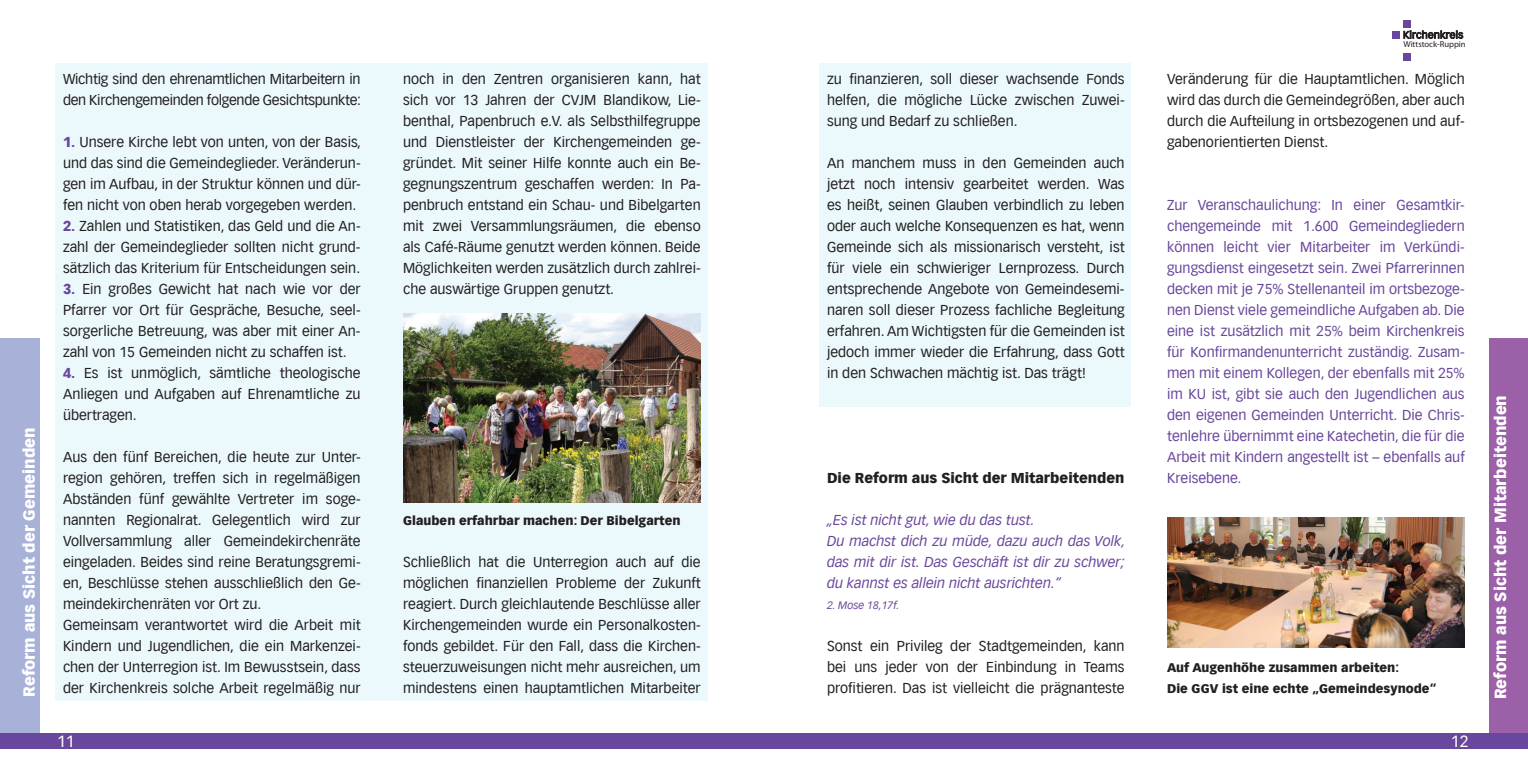
<style>
.page{position:relative;width:1528px;height:764px;background:#fff}
.page>*{position:absolute;margin:0;border:0;box-sizing:border-box;transform-origin:0 0}
.t1{font:900 15.75px "Vectora LH";color:#fff}
.t2{font:15.75px "Vectora LH";color:#fff}
.t3{font:14px/21px "Vectora LH";color:#231f20;text-align:justify}
.t4{font:14px/21px "Vectora LH";color:#69479c;text-align:justify}
.t5{font:italic 14px/21px "Vectora LH";color:#69479c}
.t6{font:14px/21px "Vectora LH";letter-spacing:-.02em;color:#231f20}
.t7{font:900 14px "Vectora LH";color:#231f20}
.t8{font:900 12.25px/21px "Vectora LH";color:#231f20}
.t9{font:italic 10.5px "Vectora LH";color:#69479c}
.t10{font:8.58px "Myriad Pro";color:#231f20}
.s1{font-weight:900;color:#69479c}
</style>
<div class="page">
<div style="left:56px;top:63px;width:652px;height:638px;background:#ebf8fc"></div>
<div style="left:0;top:338px;width:40px;height:398px;background:#a8b2d9"></div>
<img style="left:403px;top:313px;width:298px;height:189px">
<div style="left:0;top:734px;width:764px;height:15px;background:#69479c"></div>
<div style="left:1489px;top:338px;width:39px;height:398px;background:#9c60a8"></div>
<div style="left:819px;top:63px;width:312px;height:344px;background:#ebf8fc"></div>
<img style="left:1167px;top:517px;width:298px;height:130px">
<div style="left:764px;top:734px;width:764px;height:15px;background:#69479c"></div>
<div style="left:1393px;top:31px;width:7px;height:7px;background:#69479c"></div>
<div style="left:1403px;top:53px;width:8px;height:7px;background:#69479c"></div>
<div style="left:1403px;top:20px;width:8px;height:8px;background:#69479c"></div>
<svg style="left:1403px;top:30px;width:60px;height:9px"></svg>
<p class="t1" style="left:19px;top:697px;width:271px;rotate:-90deg">Reform aus Sicht der Gemeinden</p>
<p class="t6" style="left:63px;top:69px;width:300px">Wichtig sind den ehrenamtlichen Mitarbeitern in den Kirchengemeinden folgende Gesichtspunkte:</p>
<p class="t3" style="left:63px;top:132px;width:300px"><span class="s1">1.</span> Unsere Kirche lebt von unten, von der Basis, und das sind die Gemeindeglieder. Veränderun&shy;gen im Aufbau, in der Struktur können und dür&shy;fen nicht von oben herab vorgegeben werden.</p>
<p class="t3" style="left:63px;top:216px;width:299px"><span class="s1">2.</span> Zahlen und Statistiken, das Geld und die An&shy;zahl der Gemeindeglieder sollten nicht grund&shy;sätzlich das Kriterium für Entscheidungen sein.</p>
<p class="t3" style="left:63px;top:279px;width:299px"><span class="s1">3.</span> Ein großes Gewicht hat nach wie vor der Pfarrer vor Ort für Gespräche, Besuche, seel&shy;sorgerliche Betreuung, was aber mit einer An&shy;zahl von 15 Gemeinden nicht zu schaffen ist.</p>
<p class="t3" style="left:63px;top:363px;width:299px"><span class="s1">4.</span> Es ist unmöglich, sämtliche theologische Anliegen und Aufgaben auf Ehrenamtliche zu übertragen.</p>
<p class="t3" style="left:63px;top:447px;width:299px;text-align:left">Aus den fünf Bereichen, die heute zur Unter&shy;region gehören, treffen sich in regelmäßigen Abständen fünf gewählte Vertreter im soge&shy;nannten Regionalrat. Gelegentlich wird zur Vollversammlung aller Gemeindekirchenräte eingeladen. Beides sind reine Beratungsgremi&shy;en, Beschlüsse stehen ausschließlich den Ge&shy;meindekirchenräten vor Ort zu.<br>Gemeinsam verantwortet wird die Arbeit mit Kindern und Jugendlichen, die ein Markenzei&shy;chen der Unterregion ist. Im Bewusstsein, dass</p>
<p class="t3" style="left:63px;top:678px;width:299px">der Kirchenkreis solche Arbeit regelmäßig nur</p>
<p class="t2" style="left:57px;top:732px;width:19px">11</p>
<p class="t3" style="left:403px;top:69px;width:299px">noch in den Zentren organisieren kann, hat sich vor 13 Jahren der CVJM Blandikow, Lie&shy;benthal, Papenbruch e.V. als Selbsthilfegruppe und Dienstleister der Kirchengemeinden ge&shy;gründet. Mit seiner Hilfe konnte auch ein Be&shy;gegnungszentrum geschaffen werden: In Pa&shy;penbruch entstand ein Schau- und Bibelgarten mit zwei Versammlungsräumen, die ebenso als Café-Räume genutzt werden können. Beide Möglichkeiten werden zusätzlich durch zahlrei&shy;che auswärtige Gruppen genutzt.</p>
<p class="t8" style="left:403px;top:510px;width:279px">Glauben erfahrbar machen: Der Bibelgarten</p>
<p class="t3" style="left:403px;top:552px;width:299px">Schließlich hat die Unterregion auch auf die möglichen finanziellen Probleme der Zukunft reagiert. Durch gleichlautende Beschlüsse aller Kirchengemeinden wurde ein Personalkosten&shy;fonds gebildet. Für den Fall, dass die Kirchen&shy;steuerzuweisungen nicht mehr ausreichen, um mindestens einen hauptamtlichen Mitarbeiter</p>
<p class="t3" style="left:827px;top:69px;width:299px">zu finanzieren, soll dieser wachsende Fonds helfen, die mögliche Lücke zwischen Zuwei&shy;sung und Bedarf zu schließen.</p>
<p class="t3" style="left:827px;top:153px;width:299px">An manchem muss in den Gemeinden auch jetzt noch intensiv gearbeitet werden. Was es heißt, seinen Glauben verbindlich zu leben oder auch welche Konsequenzen es hat, wenn Gemeinde sich als missionarisch versteht, ist für viele ein schwieriger Lernprozess. Durch entsprechende Angebote von Gemeindesemi&shy;naren soll dieser Prozess fachliche Begleitung erfahren. Am Wichtigsten für die Gemeinden ist jedoch immer wieder die Erfahrung, dass Gott in den Schwachen mächtig ist. Das trägt!</p>
<p class="t7" style="left:827px;top:469px;width:299px">Die Reform aus Sicht der Mitarbeitenden</p>
<p class="t5" style="left:827px;top:510px;width:300px">„Es ist nicht gut, wie du das tust.<br>Du machst dich zu müde, dazu auch das Volk, das mit dir ist. Das Geschäft ist dir zu schwer; du kannst es allein nicht ausrichten.“</p>
<p class="t9" style="left:827px;top:599px;width:74px">2. Mose 18,17f.</p>
<p class="t3" style="left:827px;top:636px;width:299px">Sonst ein Privileg der Stadtgemeinden, kann bei uns jeder von der Einbindung in Teams profitieren. Das ist vielleicht die prägnanteste</p>
<p class="t10" style="left:1403px;top:38px;width:64px">Wittstock-Ruppin</p>
<p class="t3" style="left:1167px;top:69px;width:299px">Veränderung für die Hauptamtlichen. Möglich wird das durch die Gemeindegrößen, aber auch durch die Aufteilung in ortsbezogenen und auf&shy;gabenorientierten Dienst.</p>
<p class="t4" style="left:1167px;top:195px;width:299px">Zur Veranschaulichung: In einer Gesamtkir&shy;chengemeinde mit 1.600 Gemeindegliedern können leicht vier Mitarbeiter im Verkündi&shy;gungsdienst eingesetzt sein. Zwei Pfarrerinnen decken mit je 75% Stellenanteil im ortsbezoge&shy;nen Dienst viele gemeindliche Aufgaben ab. Die eine ist zusätzlich mit 25% beim Kirchenkreis für Konfirmandenunterricht zuständig. Zusam&shy;men mit einem Kollegen, der ebenfalls mit 25% im KU ist, gibt sie auch den Jugendlichen aus den eigenen Gemeinden Unterricht. Die Chris&shy;tenlehre übernimmt eine Katechetin, die für die Arbeit mit Kindern angestellt ist – ebenfalls auf Kreisebene.</p>
<p class="t8" style="left:1167px;top:657px;width:271px">Auf Augenhöhe zusammen arbeiten:<br>Die GGV ist eine echte „Gemeindesynode“</p>
<p class="t2" style="left:1451px;top:732px;width:19px">12</p>
<p class="t1" style="left:1491px;top:699px;width:306px;rotate:-90deg">Reform aus Sicht der Mitarbeitenden</p>
</div>
